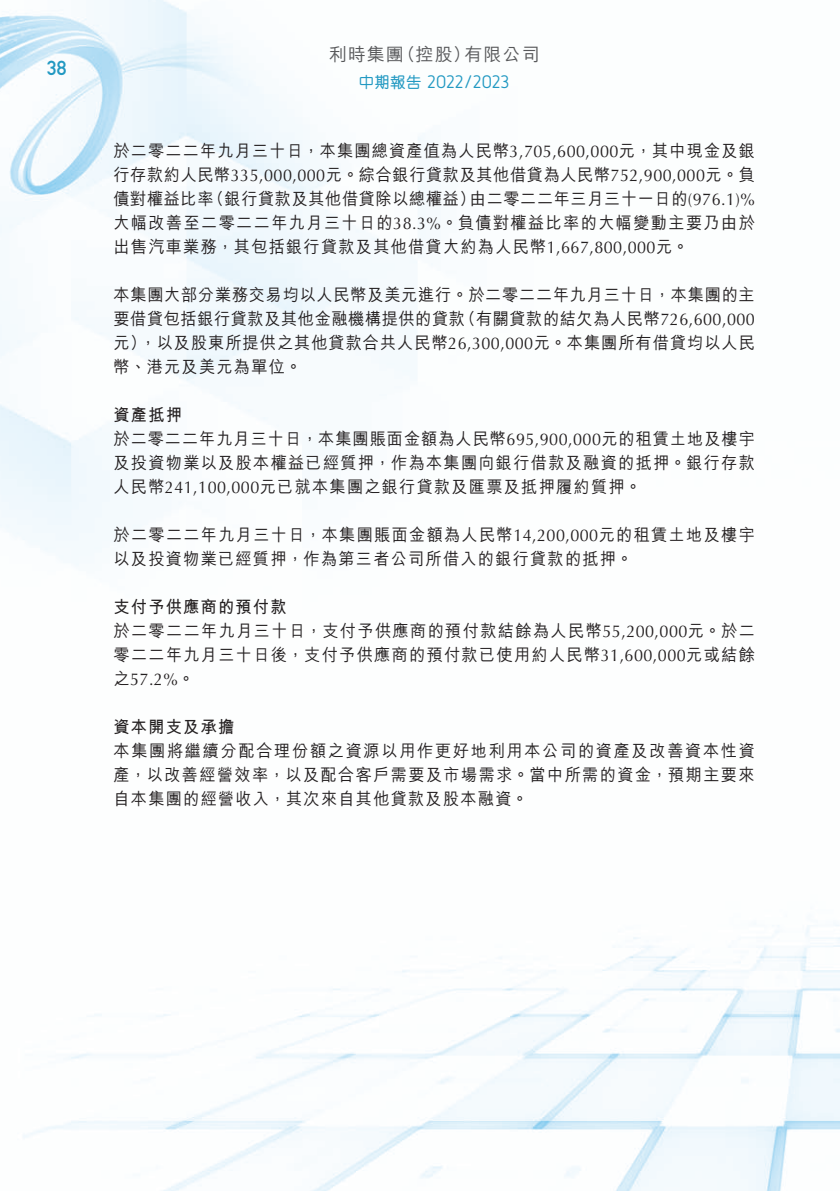
<style>
.page{position:relative;width:840px;height:1191px;background:#fff}
.page>*{position:absolute;margin:0;border:0;box-sizing:border-box;transform-origin:0 0}
.t1{font:20px "DIN Mittelschrift Std";color:#2299c2}
.t2{font:18px "Netto OT";letter-spacing:.01em;color:#2299c2}
.t3{font:500 18px "M Hei HK";letter-spacing:.06em;color:#57585a}
.t4{font:500 17px/24px "M Hei HK";letter-spacing:.08em;color:#231f20;text-align:justify;scale:.95 1}
.t5{font:17px "Optima LT Std";color:#231f20;scale:.95 1}
.t6{font:700 17px "M Hei HK";letter-spacing:.08em;color:#231f20;scale:.95 1}
.s1{font-family:"M Yuen HK";font-weight:500;font-size:15.6px}
.s2{font-family:"Optima LT Std";font-weight:400}
.s3{font-weight:700}
.s4{font-family:"M Hei HK";font-weight:500}
</style>
<div class="page">
<img style="left:0;top:0;width:839px;height:1191px">
<p class="t1" style="left:47px;top:56px;width:21px">38</p>
<p class="t3" style="left:328px;top:42px;width:212px">利時集團（控股）有限公司</p>
<p class="t2" style="left:358px;top:72px;width:152px"><span class="s1">中期報告</span> 2O22/2O23</p>
<p class="t4" style="left:113px;top:137px;width:676px">於二零二二年九月三十日，本集團總資產值為人民幣<span class="s2">3,705,600,000</span>元，其中現金及銀行存款約人民幣<span class="s2">335,000,000</span>元。綜合銀行貸款及其他借貸為人民幣<span class="s2">752,900,000</span>元。負債對權益比率（銀行貸款及其他借貸除以總權益）由二零二二年三月三十一日的<span class="s2">(976.1)%</span>大幅改善至二零二二年九月三十日的<span class="s2">38.3%</span>。負債對權益比率的大幅變動主要乃由於出售汽車業務，其包括銀行貸款及其他借貸大約為人民幣<span class="s2">1,667,800,000</span>元。</p>
<p class="t4" style="left:113px;top:281px;width:676px">本集團大部分業務交易均以人民幣及美元進行。於二零二二年九月三十日，本集團的主要借貸包括銀行貸款及其他金融機構提供的貸款（有關貸款的結欠為人民幣<span class="s2">726,600,000</span>元），以及股東所提供之其他貸款合共人民幣<span class="s2">26,300,000</span>元。本集團所有借貸均以人民幣、港元及美元為單位。</p>
<p class="t4" style="left:113px;top:401px;width:676px;text-align:left"><span class="s3">資產抵押<br></span>於二零二二年九月三十日，本集團賬面金額為人民幣<span class="s2">695,900,000</span>元的租賃土地及樓宇及投資物業以及股本權益已經質押，作為本集團向銀行借款及融資的抵押。銀行存款人民幣<span class="s2">241,100,000</span>元已就本集團之銀行貸款及匯票及抵押履約質押。</p>
<p class="t4" style="left:113px;top:521px;width:676px">於二零二二年九月三十日，本集團賬面金額為人民幣<span class="s2">14,200,000</span>元的租賃土地及樓宇以及投資物業已經質押，作為第三者公司所借入的銀行貸款的抵押。</p>
<p class="t4" style="left:113px;top:593px;width:676px;text-align:left"><span class="s3">支付予供應商的預付款<br></span>於二零二二年九月三十日，支付予供應商的預付款結餘為人民幣<span class="s2">55,200,000</span>元。於二零二二年九月三十日後，支付予供應商的預付款已使用約人民幣<span class="s2">31,600,000</span>元或結餘</p>
<p class="t5" style="left:113px;top:669px;width:87px"><span class="s4">之</span>57.2%<span class="s4">。</span></p>
<p class="t6" style="left:113px;top:714px;width:128px">資本開支及承擔</p>
<p class="t4" style="left:113px;top:738px;width:676px">本集團將繼續分配合理份額之資源以用作更好地利用本公司的資產及改善資本性資產，以改善經營效率，以及配合客戶需要及市場需求。當中所需的資金，預期主要來自本集團的經營收入，其次來自其他貸款及股本融資。</p>
</div>
